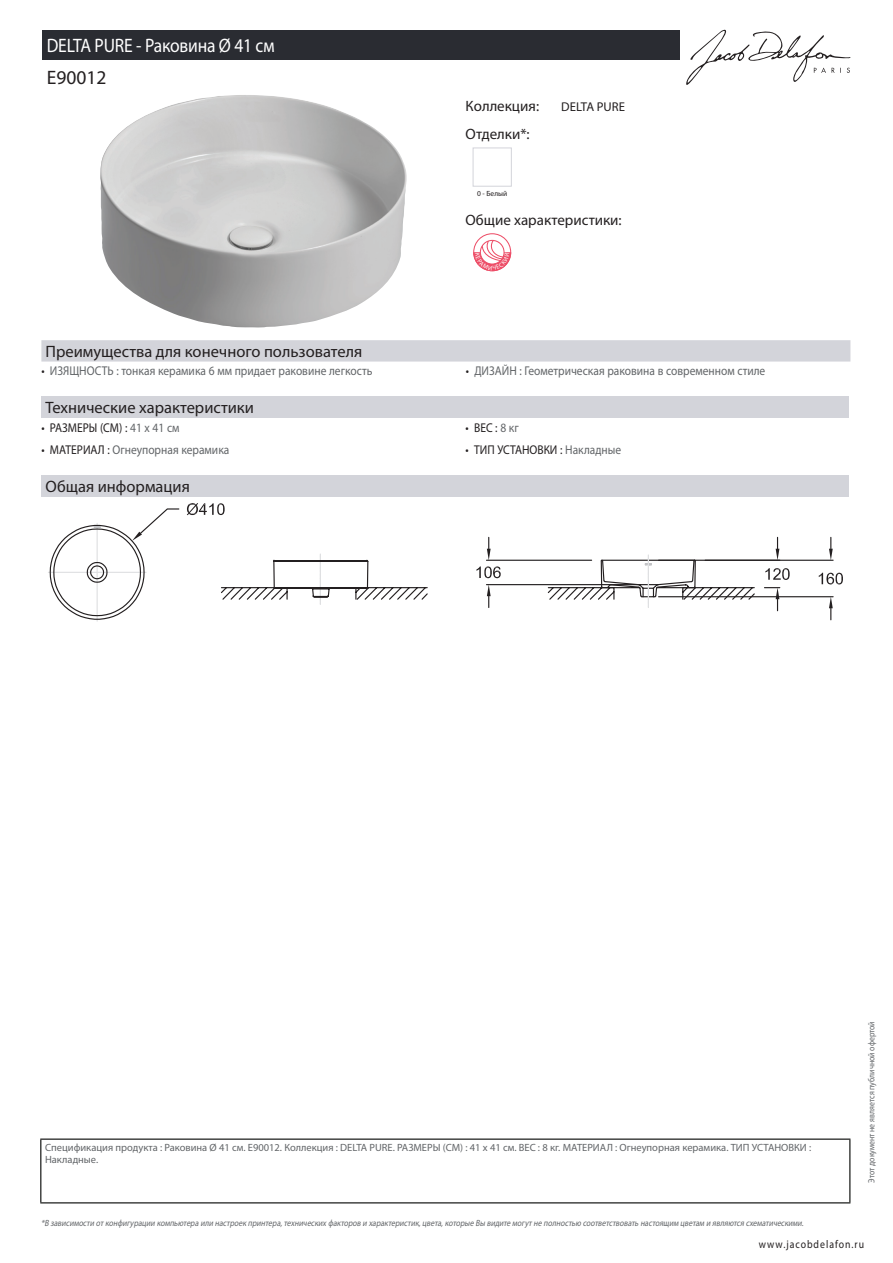
<style>
.page{position:relative;width:893px;height:1263px;background:#fff}
.page>*{position:absolute;margin:0;border:0;box-sizing:border-box;transform-origin:0 0}
.t1{font:19.5px "Myriad Pro";letter-spacing:-.01em;color:#fff;scale:.9 1}
.t2{font:19.5px "Myriad Pro";color:#231f20}
.t3{font:16.5px "Myriad Pro";color:#231f20}
.t4{font:15px "Myriad Pro";color:#231f20}
.t5{font:12.75px "Myriad Pro";color:#626568;scale:.9 1}
.t6{font:12.75px "Myriad Pro";color:#231f20;scale:.9 1}
.t7{font:12.75px "Myriad Pro";color:#231f20}
.t8{font:11.25px "Myriad Pro";letter-spacing:.1em;color:#231f20;scale:.87 1}
.t9{font:10.5px/12px "Myriad Pro";color:#626568}
.t10{font:italic 9px "Myriad Pro";color:#626568;scale:.87 1}
.t11{font:9px "Myriad Pro";color:#626568;scale:.87 1}
.t12{font:7.5px "Myriad Pro";color:#231f20}
.s1{color:#231f20}
.s2{color:#626568}
</style>
<div class="page">
<svg style="left:686px;top:30px;width:164px;height:55px"></svg>
<img style="left:100px;top:95px;width:307px;height:233px">
<div style="left:473px;top:148px;width:39px;height:39px;border:1px solid #d3d4da"></div>
<div style="left:41px;top:340px;width:809px;height:22px;background:#d3d4da"></div>
<div style="left:41px;top:397px;width:808px;height:21px;background:#d3d4da"></div>
<div style="left:41px;top:475px;width:808px;height:22px;background:#d3d4da"></div>
<hr style="left:48px;top:572px;width:98px;height:1px;background:#dfe0e2">
<hr style="left:97px;top:523px;width:1px;height:98px;background:#dfe0e2">
<svg style="left:776px;top:537px;width:3px;height:23px"></svg>
<svg style="left:764px;top:587px;width:16px;height:24px"></svg>
<svg style="left:765px;top:568px;width:25px;height:12px"></svg>
<svg style="left:187px;top:503px;width:38px;height:12px"></svg>
<svg style="left:49px;top:508px;width:131px;height:112px"></svg>
<hr style="left:659px;top:560px;width:174px;height:1px;background:#231f20">
<hr style="left:659px;top:596px;width:174px;height:1px;background:#231f20">
<svg style="left:829px;top:537px;width:4px;height:23px"></svg>
<svg style="left:829px;top:597px;width:4px;height:23px"></svg>
<svg style="left:819px;top:573px;width:24px;height:11px"></svg>
<svg style="left:221px;top:537px;width:535px;height:71px"></svg>
<div style="left:43px;top:30px;width:637px;height:30px;background:#2a2c32"></div>
<hr style="left:40px;top:1138px;width:810px;height:2px;background:#040503">
<hr style="left:40px;top:1140px;width:1px;height:62px;background:#040503">
<hr style="left:849px;top:1140px;width:1px;height:62px;background:#040503">
<hr style="left:40px;top:1202px;width:810px;height:1px;background:#040503">
<svg style="left:473px;top:233px;width:38px;height:38px"></svg>
<h1 class="t1" style="left:47px;top:33px;width:255px">DELTA PURE - Раковина Ø 41 см</h1>
<h1 class="t2" style="left:47px;top:66px;width:61px">E90012</h1>
<h3 class="t4" style="left:466px;top:96px;width:75px">Коллекция:</h3>
<h3 class="t7" style="left:561px;top:99px;width:65px">DELTA PURE</h3>
<h3 class="t4" style="left:466px;top:125px;width:66px">Отделки*:</h3>
<p class="t12" style="left:477px;top:189px;width:32px">0 - Белый</p>
<h3 class="t4" style="left:466px;top:210px;width:158px">Общие характеристики:</h3>
<h2 class="t3" style="left:46px;top:341px;width:318px">Преимущества для конечного пользователя</h2>
<h3 class="t5" style="left:41px;top:363px;width:369px"><span class="s1">•</span> ИЗЯЩНОСТЬ : тонкая керамика 6 мм придает раковине легкость</h3>
<h3 class="t5" style="left:466px;top:363px;width:334px"><span class="s1">•</span> ДИЗАЙН : Геометрическая раковина в современном стиле</h3>
<h2 class="t3" style="left:46px;top:398px;width:210px">Технические характеристики</h2>
<h3 class="t6" style="left:41px;top:420px;width:155px">• РАЗМЕРЫ (СМ) : <span class="s2">41 x 41 см</span></h3>
<h3 class="t6" style="left:466px;top:420px;width:61px">• ВЕС : <span class="s2">8 кг</span></h3>
<h3 class="t5" style="left:41px;top:442px;width:210px"><span class="s1">• МАТЕРИАЛ :</span> Огнеупорная керамика</h3>
<h3 class="t6" style="left:466px;top:442px;width:174px">• ТИП УСТАНОВКИ : <span class="s2">Накладные</span></h3>
<h2 class="t3" style="left:46px;top:476px;width:146px">Общая информация</h2>
<p class="t9" style="left:45px;top:1141px;width:768px">Спецификация продукта : Раковина Ø 41 см. E90012. Коллекция : DELTA PURE. РАЗМЕРЫ (СМ) : 41 x 41 см. ВЕС : 8 кг. МАТЕРИАЛ : Огнеупорная керамика. ТИП УСТАНОВКИ :<br>Накладные.</p>
<p class="t10" style="left:41px;top:1217px;width:880px">*В зависимости отконфигурации компьютера или настроек принтера,технических факторов и характеристик,цвета,которые Вы видите могутне полностью соответствовать настоящим цветам и являются схематическими.</p>
<p class="t11" style="left:866px;top:1183px;width:187px;rotate:-90deg">Этот документ не является публичной офертой</p>
<p class="t8" style="left:759px;top:1237px;width:122px">www.jacobdelafon.ru</p>
</div>
